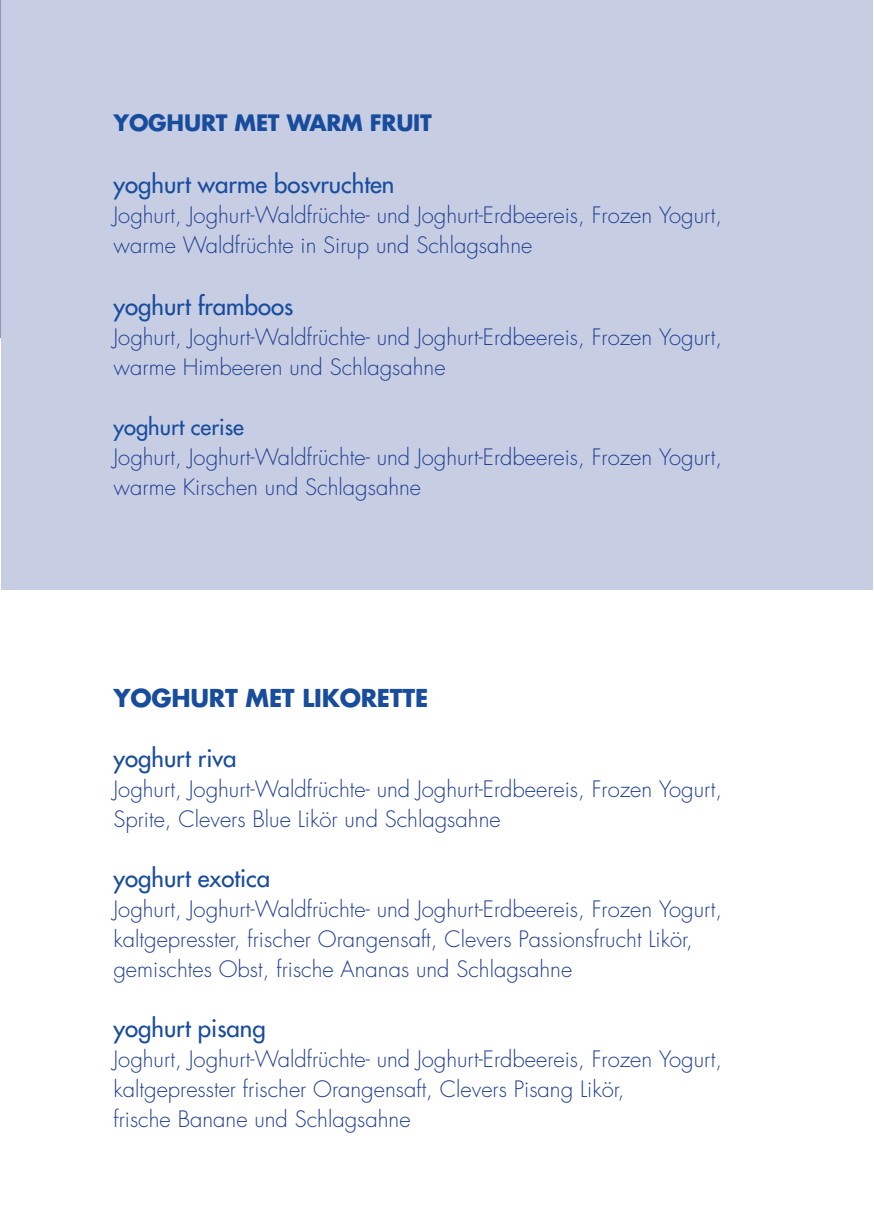
<style>
.page{position:relative;width:874px;height:1225px;background:#fff}
.page>*{position:absolute;margin:0;border:0;box-sizing:border-box;transform-origin:0 0}
.t1{font:24px "Futura LT";color:#184c9c}
.t2{font:700 24px "Futura LT";letter-spacing:-.01em;color:#184c9c}
.t3{font:300 22px "Futura LT";color:#234191}
.t4{font:700 22px "Futura LT";letter-spacing:-.01em;color:#184c9c}
.t5{font:22px "Futura LT";color:#184c9c}
</style>
<div class="page">
<div style="left:1px;top:0;width:871px;height:590px;background:#c7cee4"></div>
<hr style="left:0;top:0;width:1px;height:337px;background:#8598c6">
<p class="t4" style="left:113px;top:108px;width:320px">YOGHURT MET WARM FRUIT</p>
<p class="t1" style="left:113px;top:168px;width:282px">yoghurt warme bosvruchten</p>
<p class="t3" style="left:113px;top:201px;width:610px">Joghurt, Joghurt-Waldfrüchte- und Joghurt-Erdbeereis, Frozen Yogurt,</p>
<p class="t3" style="left:113px;top:231px;width:420px">warme Waldfrüchte in Sirup und Schlagsahne</p>
<p class="t1" style="left:113px;top:290px;width:181px">yoghurt framboos</p>
<p class="t3" style="left:113px;top:323px;width:610px">Joghurt, Joghurt-Waldfrüchte- und Joghurt-Erdbeereis, Frozen Yogurt,</p>
<p class="t3" style="left:113px;top:353px;width:333px">warme Himbeeren und Schlagsahne</p>
<p class="t5" style="left:113px;top:412px;width:132px">yoghurt cerise</p>
<p class="t3" style="left:113px;top:443px;width:610px">Joghurt, Joghurt-Waldfrüchte- und Joghurt-Erdbeereis, Frozen Yogurt,</p>
<p class="t3" style="left:113px;top:473px;width:309px">warme Kirschen und Schlagsahne</p>
<p class="t2" style="left:113px;top:682px;width:316px">YOGHURT MET LIKORETTE</p>
<p class="t1" style="left:113px;top:742px;width:124px">yoghurt riva</p>
<p class="t3" style="left:113px;top:775px;width:610px">Joghurt, Joghurt-Waldfrüchte- und Joghurt-Erdbeereis, Frozen Yogurt,</p>
<p class="t3" style="left:113px;top:805px;width:388px">Sprite, Clevers Blue Likör und Schlagsahne</p>
<p class="t1" style="left:113px;top:862px;width:158px">yoghurt exotica</p>
<p class="t3" style="left:113px;top:895px;width:610px">Joghurt, Joghurt-Waldfrüchte- und Joghurt-Erdbeereis, Frozen Yogurt,</p>
<p class="t3" style="left:113px;top:925px;width:580px">kaltgepresster, frischer Orangensaft, Clevers Passionsfrucht Likör,</p>
<p class="t3" style="left:113px;top:955px;width:460px">gemischtes Obst, frische Ananas und Schlagsahne</p>
<p class="t1" style="left:113px;top:1012px;width:154px">yoghurt pisang</p>
<p class="t3" style="left:113px;top:1045px;width:610px">Joghurt, Joghurt-Waldfrüchte- und Joghurt-Erdbeereis, Frozen Yogurt,</p>
<p class="t3" style="left:113px;top:1075px;width:512px">kaltgepresster frischer Orangensaft, Clevers Pisang Likör,</p>
<p class="t3" style="left:113px;top:1105px;width:298px">frische Banane und Schlagsahne</p>
</div>
